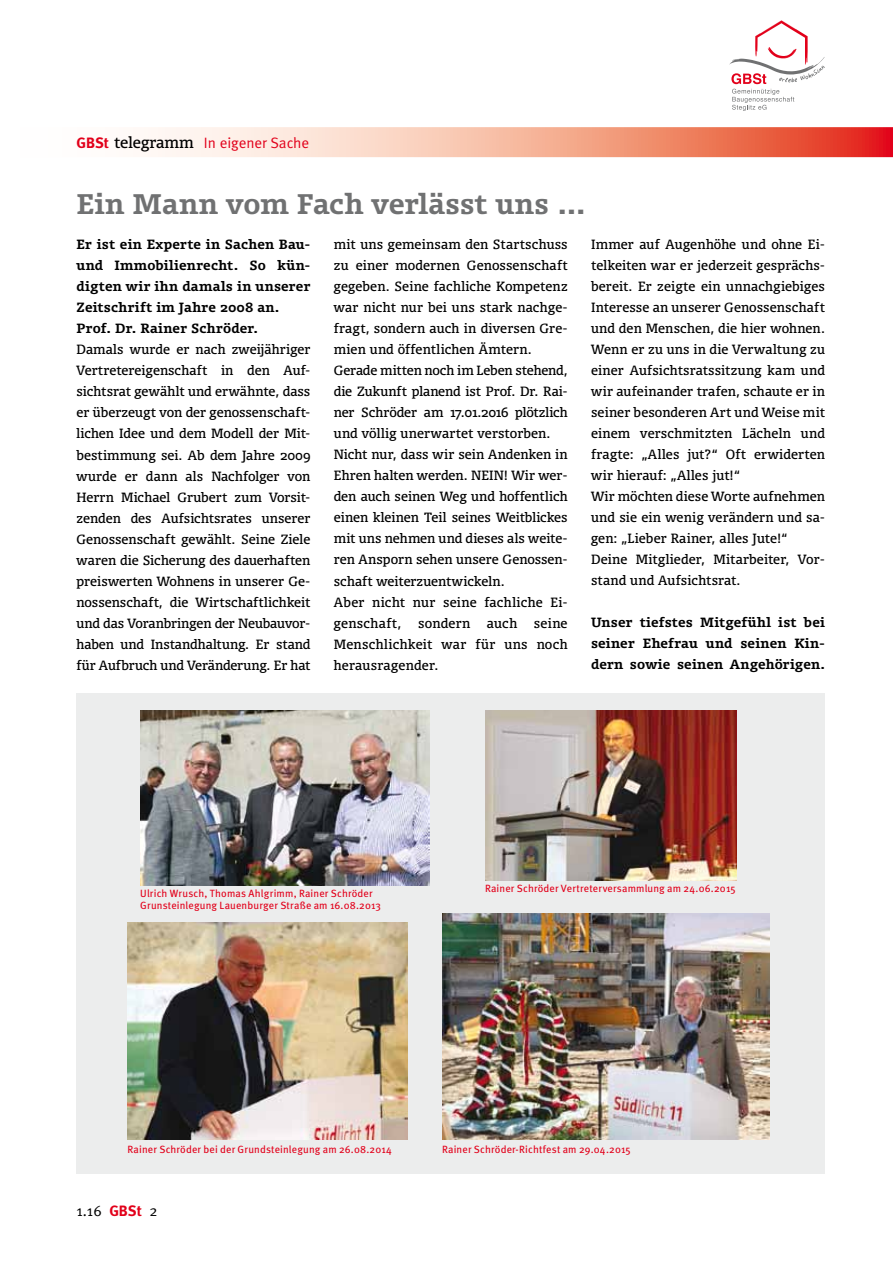
<style>
.page{position:relative;width:893px;height:1263px;background:#fff}
.page>*{position:absolute;margin:0;border:0;box-sizing:border-box;transform-origin:0 0}
.t1{font:700 27px "Olsen";color:#707172}
.t2{font:15px "Meta Normal";color:#e2001a}
.t3{font:15px "Meta Normal";color:#000}
.t4{font:12.75px/21px "Olsen";letter-spacing:.005em;color:#000;text-align:justify}
.t5{font:700 12.75px/21px "Olsen";letter-spacing:.02em;color:#000}
.t6{font:10.5px/12px "Meta";letter-spacing:.015em;color:#e2001a}
.s1{font-family:"Meta";font-weight:700}
.s2{font-family:"Olsen";color:#000}
.s3{font-family:"Meta Bold LF";color:#e2001a}
</style>
<div class="page">
<svg style="left:151px;top:127px;width:741px;height:30px;background:#f4a894"></svg>
<svg style="left:729px;top:20px;width:96px;height:91px"></svg>
<div style="left:77px;top:693px;width:748px;height:481px;background:#eceded"></div>
<img style="left:442px;top:913px;width:328px;height:227px">
<img style="left:128px;top:923px;width:279px;height:217px">
<img style="left:140px;top:710px;width:289px;height:175px">
<img style="left:485px;top:710px;width:252px;height:170px">
<p class="t2" style="left:77px;top:135px;width:234px"><span class="s1">GBSt</span> <span class="s2">telegramm</span> In eigener Sache</p>
<h1 class="t1" style="left:76px;top:186px;width:511px">Ein Mann vom Fach verlässt uns …</h1>
<p class="t5" style="left:77px;top:234px;width:235px">Er ist ein Experte in Sachen Bau&shy;und Immobilienrecht. So kün&shy;digten wir ihn damals in unserer<br>Zeitschrift im Jahre 2008 an.<br>Prof. Dr. Rainer Schröder.</p>
<p class="t4" style="left:77px;top:339px;width:235px">Damals wurde er nach zweijähriger Vertretereigenschaft in den Auf&shy;sichtsrat gewählt und erwähnte, dass er überzeugt von der genossenschaft&shy;lichen Idee und dem Modell der Mit&shy;bestimmung sei. Ab dem Jahre 2009 wurde er dann als Nachfolger von Herrn Michael Grubert zum Vorsit&shy;zenden des Aufsichtsrates unserer Genossenschaft gewählt. Seine Ziele waren die Sicherung des dauerhaften preiswerten Wohnens in unserer Ge&shy;nossenschaft, die Wirtschaftlichkeit und das Voranbringen der Neubauvor&shy;haben und Instandhaltung. Er stand für Aufbruch und Veränderung. Er hat</p>
<p class="t4" style="left:591px;top:234px;width:235px;text-align:left">Immer auf Augenhöhe und ohne Ei&shy;telkeiten war er jederzeit gesprächs&shy;bereit. Er zeigte ein unnachgiebiges Interesse an unserer Genossenschaft und den Menschen, die hier wohnen.<br>Wenn er zu uns in die Verwaltung zu einer Aufsichtsratssitzung kam und wir aufeinander trafen, schaute er in seiner besonderen Art und Weise mit einem verschmitzten Lächeln und fragte: „Alles jut?“ Oft erwiderten wir hierauf: „Alles jut!“<br>Wir möchten diese Worte aufnehmen und sie ein wenig verändern und sa&shy;gen: „Lieber Rainer, alles Jute!“ Deine Mitglieder, Mitarbeiter, Vor&shy;stand und Aufsichtsrat.</p>
<p class="t5" style="left:591px;top:612px;width:235px;text-align:justify">Unser tiefstes Mitgefühl ist bei seiner Ehefrau und seinen Kin&shy;dern sowie seinen Angehörigen.</p>
<p class="t4" style="left:334px;top:234px;width:235px;text-align:left">mit uns gemeinsam den Startschuss zu einer modernen Genossenschaft gegeben. Seine fachliche Kompetenz war nicht nur bei uns stark nachge&shy;fragt, sondern auch in diversen Gre&shy;mien und öffentlichen Ämtern.<br>Gerade mitten noch im Leben stehend, die Zukunft planend ist Prof. Dr. Rai&shy;ner Schröder am 17.01.2016 plötzlich und völlig unerwartet verstorben.<br>Nicht nur, dass wir sein Andenken in Ehren halten werden. NEIN! Wir wer&shy;den auch seinen Weg und hoffentlich einen kleinen Teil seines Weitblickes mit uns nehmen und dieses als weite&shy;ren Ansporn sehen unsere Genossen&shy;schaft weiterzuentwickeln.<br>Aber nicht nur seine fachliche Ei&shy;genschaft,</p>
<p class="t4" style="left:334px;top:612px;width:235px;text-indent:200px">seine Menschlichkeit war für uns noch herausragender.</p>
<p class="t4" style="left:418px;top:612px;width:54px">sondern</p>
<p class="t4" style="left:487px;top:612px;width:32px">auch</p>
<p class="t6" style="left:140px;top:887px;width:242px">Ulrich Wrusch, Thomas Ahlgrimm, Rainer Schröder<br>Grunsteinlegung Lauenburger Straße am 16.08.2013</p>
<p class="t6" style="left:485px;top:883px;width:252px">Rainer Schröder Vertreterversammlung am 24.06.2015</p>
<p class="t6" style="left:128px;top:1144px;width:266px">Rainer Schröder bei der Grundsteinlegung am 26.08.2014</p>
<p class="t6" style="left:442px;top:1143px;width:190px">Rainer Schröder-Richtfest am 29.04.2015</p>
<p class="t3" style="left:77px;top:1202px;width:82px">1.16 <span class="s3">GBSt</span> 2</p>
</div>
